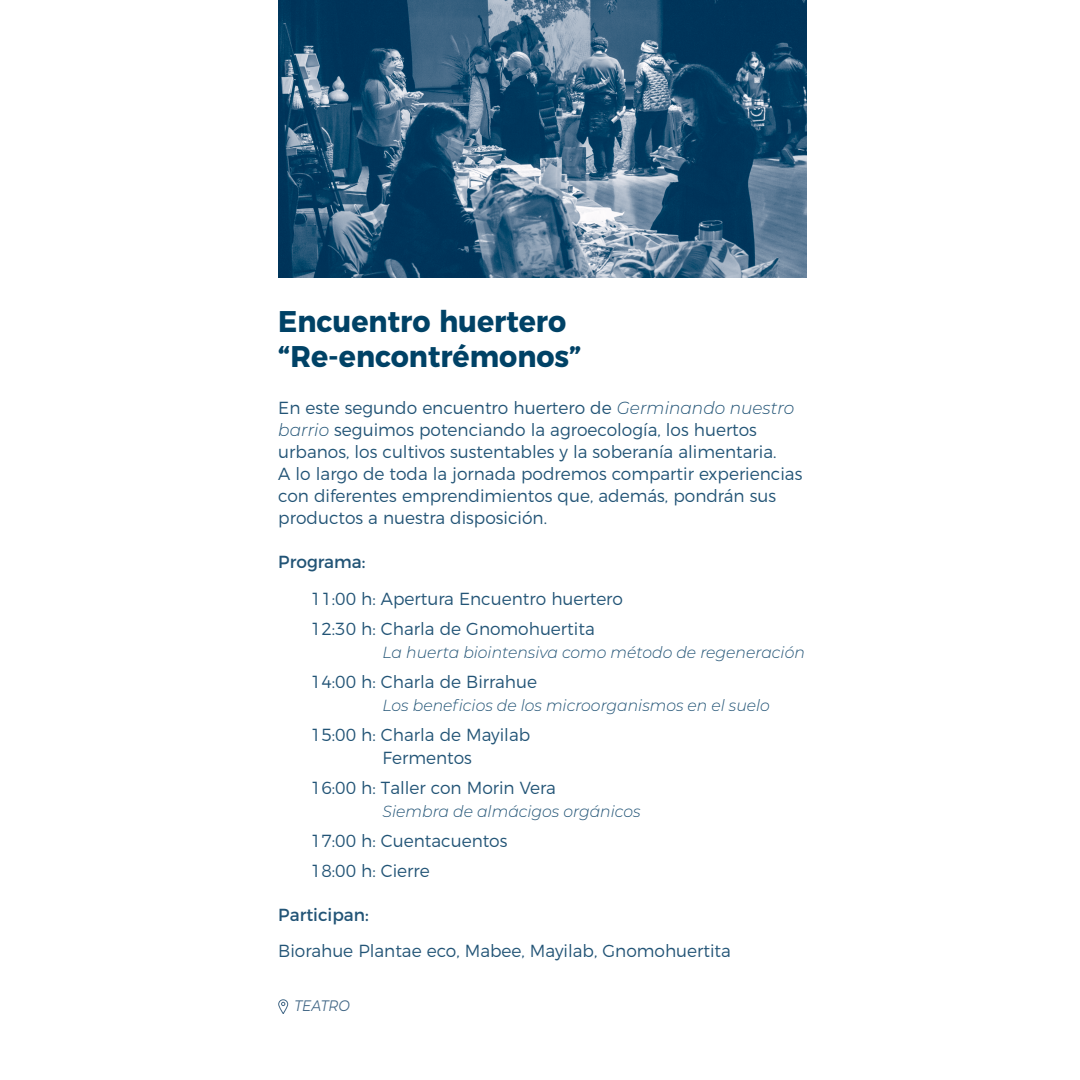
<style>
.page{position:relative;width:1080px;height:1080px;background:#fff}
.page>*{position:absolute;margin:0;border:0;box-sizing:border-box;transform-origin:0 0}
.t1{font:700 29.9px "Montserrat";color:#004266;scale:.95 1}
.t2{font:300 17.5px/21.9px "Montserrat";color:#225476}
.t3{font:17.5px "Montserrat";color:#225476}
.t4{font:italic 300 16.1px "Montserrat";color:#225476}
.t5{font:italic 15.2px "Montserrat";color:#426786;scale:.9 1}
.s1{font-style:italic}
</style>
<div class="page">
<img style="left:278px;top:0;width:528px;height:277px">
<svg style="left:278px;top:999px;width:10px;height:15px"></svg>
<p class="t1" style="left:278px;top:297px;width:305px">Encuentro huertero</p>
<p class="t1" style="left:278px;top:331px;width:321px">“Re-encontrémonos”</p>
<p class="t2" style="left:278px;top:396px;width:518px">En este segundo encuentro huertero de <span class="s1">Germinando nuestro barrio</span> seguimos potenciando la agroecología, los huertos urbanos, los cultivos sustentables y la soberanía alimentaria.</p>
<p class="t2" style="left:278px;top:461px;width:526px">A lo largo de toda la jornada podremos compartir experiencias con diferentes emprendimientos que, además, pondrán sus productos a nuestra disposición.</p>
<p class="t3" style="left:278px;top:548px;width:89px">Programa:</p>
<p class="t2" style="left:311px;top:587px;width:314px">11:00 h: Apertura Encuentro huertero</p>
<p class="t2" style="left:311px;top:616px;width:285px">12:30 h: Charla de Gnomohuertita</p>
<p class="t4" style="left:383px;top:641px;width:424px">La huerta biointensiva como método de regeneración</p>
<p class="t2" style="left:311px;top:669px;width:228px">14:00 h: Charla de Birrahue</p>
<p class="t4" style="left:383px;top:694px;width:389px">Los beneficios de los microorganismos en el suelo</p>
<p class="t2" style="left:311px;top:722px;width:221px">15:00 h: Charla de Mayilab</p>
<p class="t2" style="left:383px;top:745px;width:91px">Fermentos</p>
<p class="t2" style="left:311px;top:775px;width:247px">16:00 h: Taller con Morin Vera</p>
<p class="t4" style="left:383px;top:800px;width:259px">Siembra de almácigos orgánicos</p>
<p class="t2" style="left:311px;top:828px;width:198px">17:00 h: Cuentacuentos</p>
<p class="t2" style="left:311px;top:858px;width:120px">18:00 h: Cierre</p>
<p class="t3" style="left:278px;top:901px;width:92px">Participan:</p>
<p class="t2" style="left:278px;top:938px;width:454px">Biorahue Plantae eco, Mabee, Mayilab, Gnomohuertita</p>
<p class="t5" style="left:294px;top:996px;width:63px">TEATRO</p>
</div>
